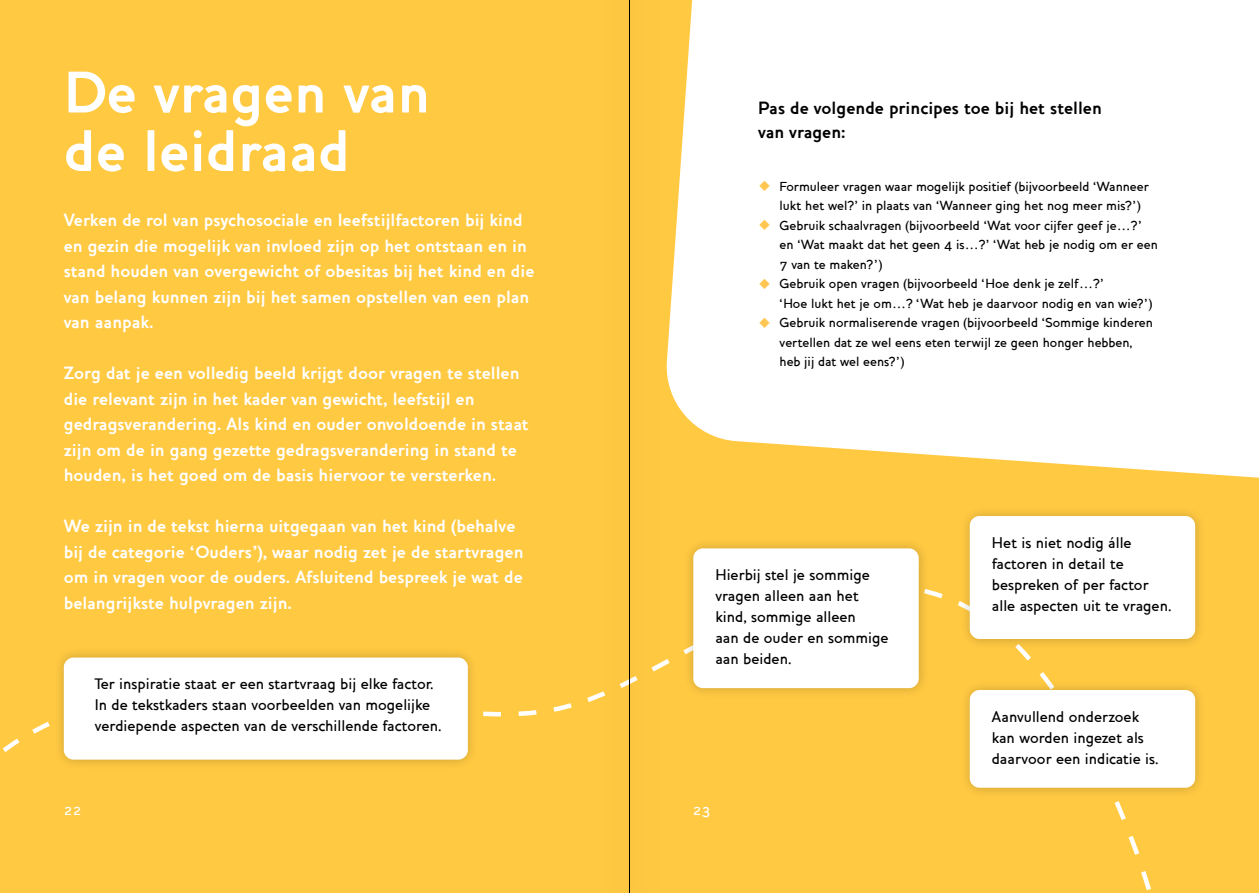
<style>
.page{position:relative;width:1259px;height:893px;background:#fff}
.page>*{position:absolute;margin:0;border:0;box-sizing:border-box;transform-origin:0 0}
.t1{font:700 60px/58.5px "Houschka Alt";color:#fff}
.t2{font:700 18px/25.5px "Houschka Alt";color:#fff}
.t3{font:700 18px/24px "Houschka Alt";color:#000}
.t4{font:500 15.75px/21px "Houschka Alt";color:#000}
.t5{font:500 15px "Houschka Alt";color:#fff}
.t6{font:500 13.5px/19.5px "Houschka Alt";color:#000}
.s1{color:#ffc752}
</style>
<div class="page">
<div style="left:0;top:0;width:629px;height:893px;background:#ffc942"></div>
<div style="left:630px;top:0;width:629px;height:893px;background:#ffc942"></div>
<div style="left:693px;top:0;width:566px;height:478px;background:#fff"></div>
<div style="left:682px;top:538px;width:247px;height:161px;background:#000;opacity:.2"></div>
<div style="left:693px;top:548px;width:225px;height:140px;background:#fff;border-radius:10px"></div>
<div style="left:53px;top:647px;width:425px;height:123px;background:#000;opacity:.2"></div>
<div style="left:64px;top:658px;width:404px;height:102px;background:#fff;border-radius:10px"></div>
<div style="left:959px;top:679px;width:247px;height:119px;background:#000;opacity:.2"></div>
<div style="left:969px;top:690px;width:226px;height:98px;background:#fff;border-radius:10px"></div>
<div style="left:959px;top:505px;width:247px;height:145px;background:#000;opacity:.2"></div>
<div style="left:969px;top:516px;width:226px;height:123px;background:#fff;border-radius:10px"></div>
<hr style="left:629px;top:0;width:1px;height:893px;background:#000">
<svg style="left:630px;top:0;width:63px;height:699px"></svg>
<h1 class="t1" style="left:64px;top:63px;width:368px">De vragen van de leidraad</h1>
<p class="t2" style="left:64px;top:207px;width:472px">Verken de rol van psychosociale en leefstijlfactoren bij kind en gezin die mogelijk van invloed zijn op het ontstaan en in stand houden van overgewicht of obesitas bij het kind en die van belang kunnen zijn bij het samen opstellen van een plan van aanpak.</p>
<p class="t2" style="left:64px;top:360px;width:466px">Zorg dat je een volledig beeld krijgt door vragen te stellen die relevant zijn in het kader van gewicht, leefstijl en gedragsverandering. Als kind en ouder onvoldoende in staat zijn om de in gang gezette gedragsverandering in stand te houden, is het goed om de basis hiervoor te versterken.</p>
<p class="t2" style="left:64px;top:513px;width:461px">We zijn in de tekst hierna uitgegaan van het kind (behalve bij de categorie ‘Ouders’), waar nodig zet je de startvragen om in vragen voor de ouders. Afsluitend bespreek je wat de belangrijkste hulpvragen zijn.</p>
<p class="t4" style="left:95px;top:673px;width:348px">Ter inspiratie staat er een startvraag bij elke factor.<br>In de tekstkaders staan voorbeelden van mogelijke verdiepende aspecten van de verschillende factoren.</p>
<p class="t3" style="left:758px;top:96px;width:345px">Pas de volgende principes toe bij het stellen van vragen:</p>
<p class="t6" style="left:779px;top:176px;width:371px;text-indent:-21px"><span class="s1">◆</span> Formuleer vragen waar mogelijk positief (bijvoorbeeld ‘Wanneer lukt het wel? ’ in plaats van ‘Wanneer ging het nog meer mis? ’ )</p>
<p class="t6" style="left:779px;top:215px;width:380px;text-indent:-21px"><span class="s1">◆</span> Gebruik schaalvragen (bijvoorbeeld ‘Wat voor cijfer geef je … ? ’ en ‘Wat maakt dat het geen 4 is … ? ’ ‘Wat heb je nodig om er een<br>7 van te maken? ’ )</p>
<p class="t6" style="left:779px;top:274px;width:375px;text-indent:-21px"><span class="s1">◆</span> Gebruik open vragen (bijvoorbeeld ‘Hoe denk je zelf … ? ’<br>‘Hoe lukt het je om … ? ‘Wat heb je daarvoor nodig en van wie? ’ )</p>
<p class="t6" style="left:779px;top:313px;width:375px;text-indent:-21px"><span class="s1">◆</span> Gebruik normaliserende vragen (bijvoorbeeld ‘Sommige kinderen vertellen dat ze wel eens eten terwijl ze geen honger hebben, heb jij dat wel eens? ’ )</p>
<p class="t4" style="left:715px;top:564px;width:175px">Hierbij stel je sommige vragen alleen aan het kind, sommige alleen<br>aan de ouder en sommige aan beiden.</p>
<p class="t4" style="left:992px;top:532px;width:181px">Het is niet nodig álle factoren in detail te bespreken of per factor alle aspecten uit te vragen.</p>
<p class="t4" style="left:992px;top:706px;width:168px">Aanvullend onderzoek kan worden ingezet als daarvoor een indicatie is.</p>
<p class="t5" style="left:64px;top:801px;width:19px">22</p>
<p class="t5" style="left:693px;top:801px;width:19px">23</p>
</div>
